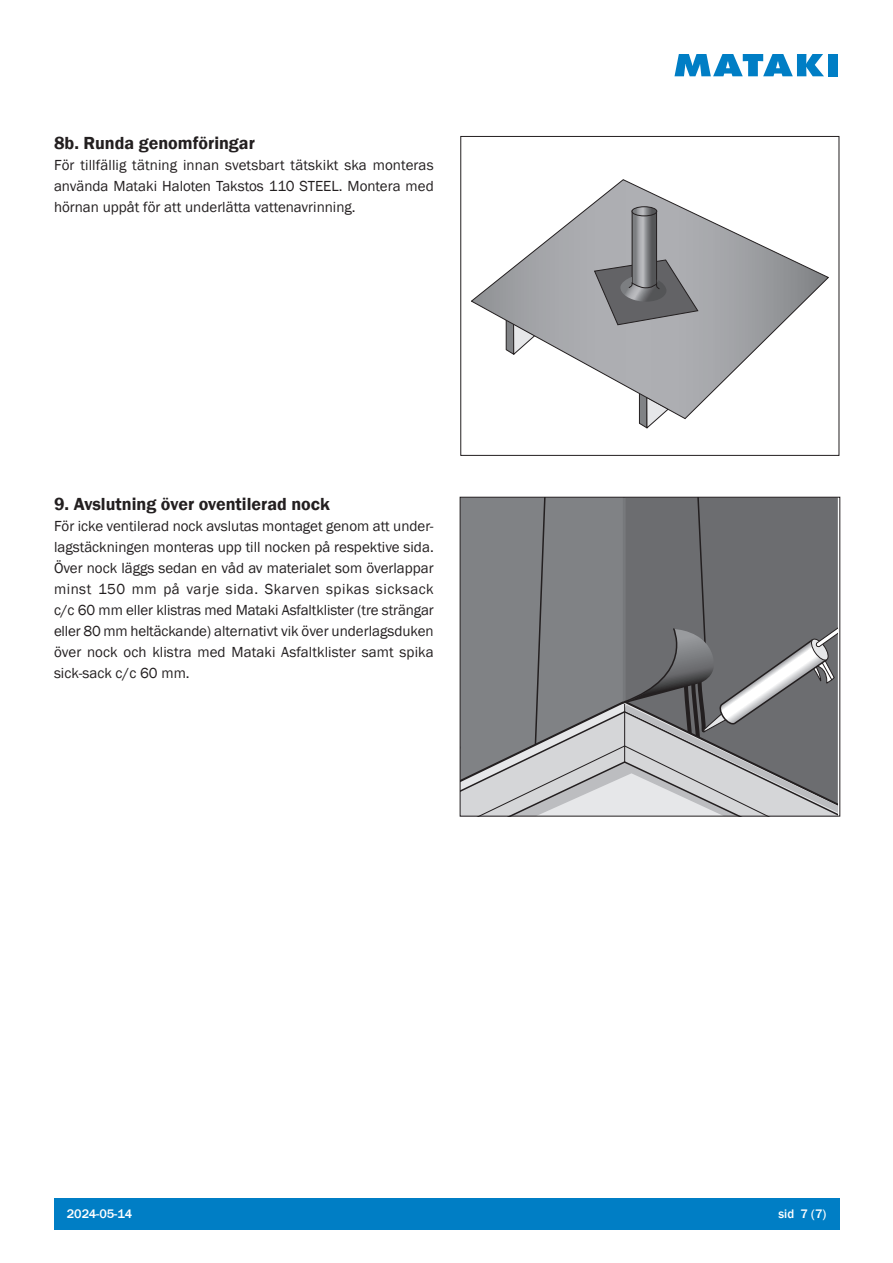
<style>
.page{position:relative;width:893px;height:1263px;background:#fff}
.page>*{position:absolute;margin:0;border:0;box-sizing:border-box;transform-origin:0 0}
.t1{font:600 18px "Franklin Gothic";color:#231f20}
.t2{font:15px/21px "Franklin Gothic";color:#231f20;text-align:justify}
.t3{font:500 12.75px "Franklin Gothic";color:#fff}
</style>
<div class="page">
<div style="left:54px;top:1198px;width:785px;height:32px;background:#007ec5"></div>
<svg style="left:674px;top:54px;width:150px;height:22px"></svg>
<div style="left:828px;top:54px;width:10px;height:22px;background:#007ec5"></div>
<div style="left:460px;top:136px;width:379px;height:320px;border:1px solid #231f20"></div>
<svg style="left:639px;top:419px;width:19px;height:10px"></svg>
<svg style="left:471px;top:179px;width:358px;height:240px"></svg>
<svg style="left:634px;top:216px;width:21px;height:44px"></svg>
<div style="left:632px;top:210px;width:25px;height:83px;border:1px solid #231f20"></div>
<svg style="left:632px;top:207px;width:25px;height:9px"></svg>
<div style="left:632px;top:207px;width:25px;height:9px;border:1px solid #231f20;border-radius:50%"></div>
<svg style="left:594px;top:260px;width:104px;height:65px;background:#7d7d81"></svg>
<svg style="left:462px;top:499px;width:376px;height:315px;background:#86878a"></svg>
<hr style="left:624px;top:704px;width:1px;height:58px;background:#231f20">
<div style="left:460px;top:497px;width:380px;height:319px;border:1px solid #231f20"></div>
<p class="t1" style="left:54px;top:132px;width:202px">8b. Runda genomföringar</p>
<p class="t2" style="left:54px;top:155px;width:381px">För tillfällig tätning innan svetsbart tätskikt ska monteras använda Mataki Haloten Takstos 110 STEEL. Montera med hörnan uppåt för att underlätta vattenavrinning.</p>
<p class="t1" style="left:54px;top:493px;width:277px">9. Avslutning över oventilerad nock</p>
<p class="t2" style="left:54px;top:516px;width:381px">För icke ventilerad nock avslutas montaget genom att under&shy;lagstäckningen monteras upp till nocken på respektive sida.<br>Över nock läggs sedan en våd av materialet som överlappar minst 150 mm på varje sida. Skarven spikas sicksack c/c 60 mm eller klistras med Mataki Asfaltklister (tre strängar eller 80 mm heltäckande) alternativt vik över underlagsduken över nock och klistra med Mataki Asfaltklister samt spika sick-sack c/c 60 mm.</p>
<p class="t3" style="left:67px;top:1206px;width:67px">2024-05-14</p>
<p class="t3" style="left:778px;top:1206px;width:49px">sid 7 (7)</p>
</div>
